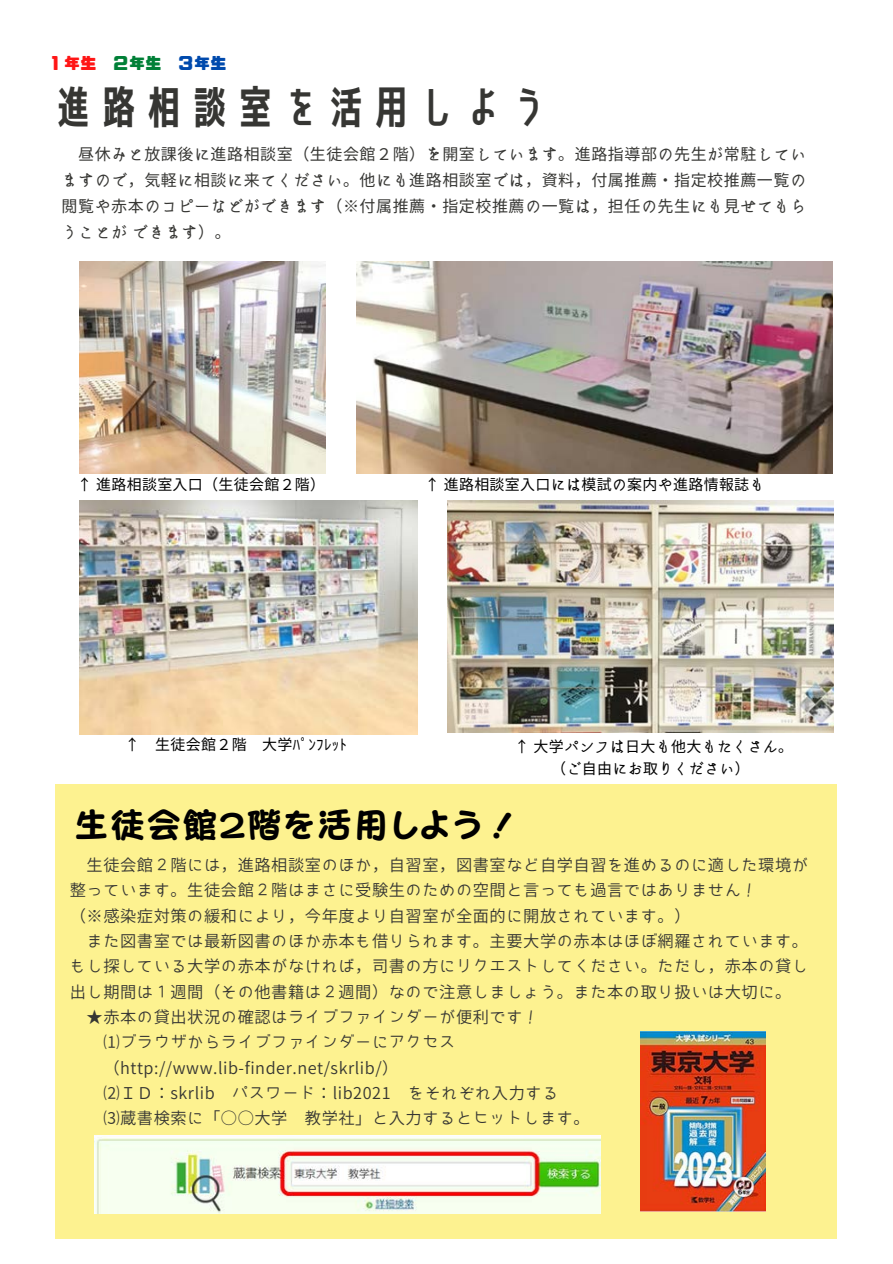
<style>
.page{position:relative;width:893px;height:1264px;background:#fff}
.page>*{position:absolute;margin:0;border:0;box-sizing:border-box;transform-origin:0 0}
.t1{font:44.55px "Senobi Gothic Bold";letter-spacing:.02em;color:#363633}
.t2{font:35.55px "TEST Pop Joy B";letter-spacing:.02em;color:#000}
.t3{font:16.2px/25.3px "Bokutachino Gothic 2";letter-spacing:.035em;color:#363633}
.t4{font:16.05px/25.8px "irohakaku C";letter-spacing:.035em;color:#363633;text-align:justify}
.t5{font:15.9px "CP Font";letter-spacing:.02em;color:#ff1616}
.t6{font:15px "irohakaku C";letter-spacing:.02em;color:#000}
.s1{color:#008037}
.s2{color:#004aad}
</style>
<div class="page">
<div style="left:56px;top:784px;width:780px;height:454px;background:#fdf290"></div>
<img style="left:80px;top:262px;width:246px;height:211px">
<img style="left:357px;top:262px;width:475px;height:211px">
<img style="left:79px;top:500px;width:338px;height:234px">
<img style="left:447px;top:501px;width:386px;height:231px">
<img style="left:94px;top:1135px;width:506px;height:78px">
<img style="left:640px;top:1031px;width:125px;height:180px">
<p class="t5" style="left:48px;top:55px;width:179px">１年生 <span class="s1">２年生</span> <span class="s2">３年生</span></p>
<p class="t1" style="left:51px;top:77px;width:501px">進路相談室を活用しよう</p>
<p class="t4" style="left:62px;top:141px;width:745px">　昼休みと放課後に進路相談室（生徒会館２階）を開室しています。進路指導部の先生が常駐していますので，気軽に相談に来てください。他にも進路相談室では，資料，付属推薦・指定校推薦一覧の閲覧や赤本のコピーなどができます（※付属推薦・指定校推薦の一覧は，担任の先生にも見せてもらうことが できます）。</p>
<p class="t6" style="left:77px;top:474px;width:249px">↑ 進路相談室入口（生徒会館２階）</p>
<p class="t6" style="left:425px;top:474px;width:341px">↑ 進路相談室入口には模試の案内や進路情報誌も</p>
<p class="t6" style="left:125px;top:734px;width:224px">↑　生徒会館２階　大学ﾊﾟﾝﾌﾚｯﾄ</p>
<p class="t6" style="left:514px;top:735px;width:280px">↑ 大学パンフは日大も他大もたくさん。</p>
<p class="t6" style="left:551px;top:758px;width:200px">（ご自由にお取りください）</p>
<p class="t2" style="left:73px;top:806px;width:447px">生徒会館２階を活用しよう！</p>
<p class="t3" style="left:70px;top:852px;width:739px;text-indent:17px">生徒会館２階には，進路相談室のほか，自習室，図書室など自学自習を進めるのに適した環境が整っています。生徒会館２階はまさに受験生のための空間と言っても過言ではありません！</p>
<p class="t3" style="left:70px;top:902px;width:622px">（※感染症対策の緩和により，今年度より自習室が全面的に開放されています。）</p>
<p class="t3" style="left:70px;top:928px;width:739px;text-align:justify;text-indent:17px">また図書室では最新図書のほか赤本も借りられます。主要大学の赤本はほぼ網羅されています。もし探している大学の赤本がなければ，司書の方にリクエストしてください。ただし，赤本の貸し出し期間は１週間（その他書籍は２週間）なので注意しましょう。また本の取り扱いは大切に。</p>
<p class="t3" style="left:87px;top:1004px;width:454px">★赤本の貸出状況の確認はライブファインダーが便利です！</p>
<p class="t3" style="left:103px;top:1029px;width:353px">⑴ブラウザからライブファインダーにアクセス</p>
<p class="t3" style="left:103px;top:1054px;width:296px">（http://www.lib-finder.net/skrlib/）</p>
<p class="t3" style="left:103px;top:1080px;width:456px">⑵ＩＤ：skrlib パスワード：lib2021 をそれぞれ入力する</p>
<p class="t3" style="left:103px;top:1105px;width:488px">⑶蔵書検索に「○○大学 教学社」と入力するとヒットします。</p>
</div>
